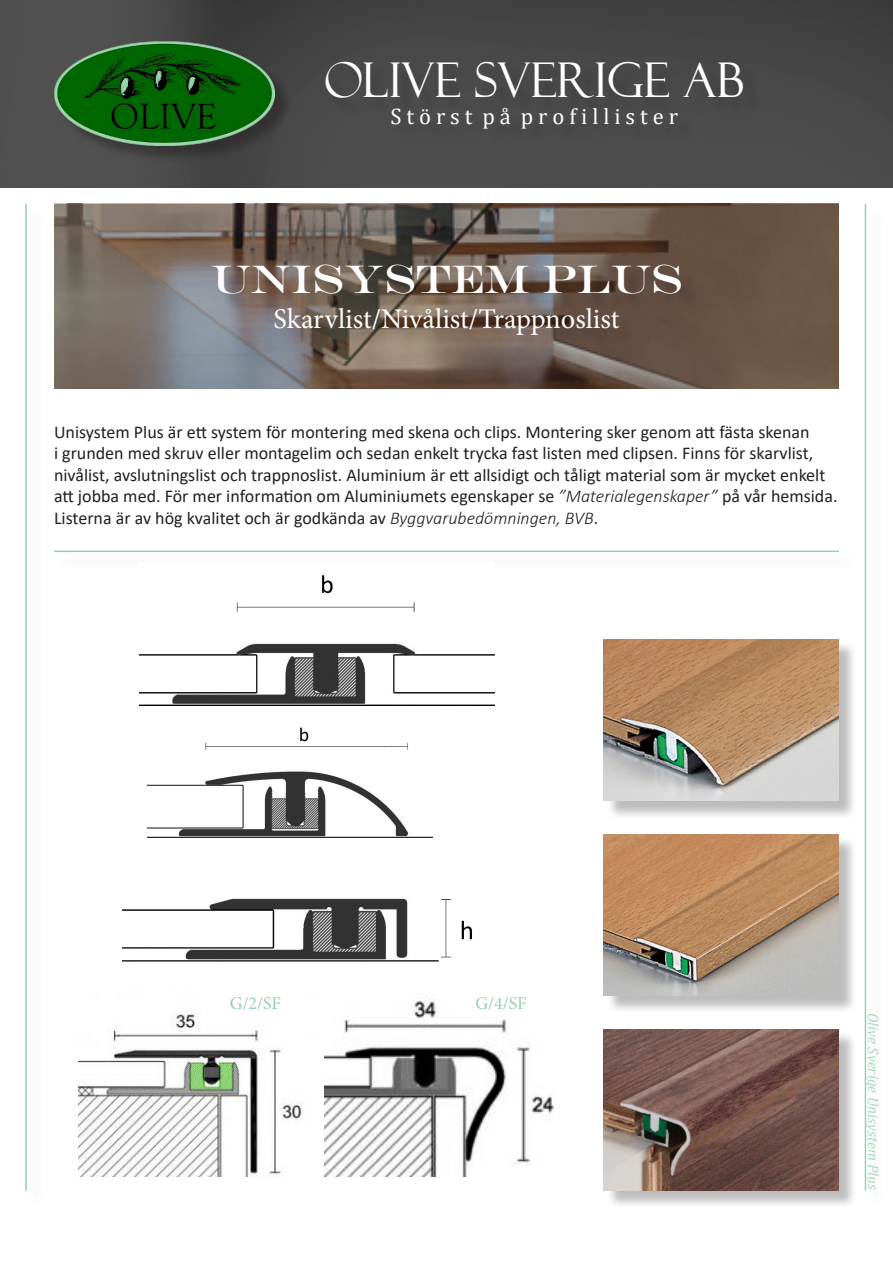
<style>
.page{position:relative;width:893px;height:1263px;background:#fff}
.page>*{position:absolute;margin:0;border:0;box-sizing:border-box;transform-origin:0 0}
.t1{font:48px "Felix Titling";color:#fff}
.t2{font:40.5px "Engravers";color:#fff}
.t3{font:28.5px "Minion Pro";letter-spacing:-.005em;color:#fff}
.t4{font:22.5px "Cambria";color:#fff}
.t5{font:18px/21.6px "Calibri";color:#231f20}
.t6{font:18px "Minion Pro";color:#97d0ae}
.t7{font:italic 15px "Cambria";color:#add9bd}
.s1{font-weight:300;font-style:italic}
</style>
<div class="page">
<img style="left:0;top:0;width:893px;height:187px">
<div style="left:328px;top:64px;width:433px;height:83px;background:#4a4a4a"></div>
<div style="left:56px;top:44px;width:237px;height:120px;background:#231f20;opacity:.5"></div>
<img style="left:54px;top:42px;width:220px;height:103px">
<svg style="left:54px;top:204px;width:785px;height:185px;background:#706157"></svg>
<div style="left:216px;top:267px;width:483px;height:86px;background:#231f20;opacity:.3"></div>
<hr style="left:54px;top:551px;width:785px;height:1px;background:#97d0ae">
<hr style="left:865px;top:204px;width:1px;height:987px;background:#97d0ae">
<hr style="left:25px;top:204px;width:2px;height:987px;background:#97d0ae">
<img style="left:139px;top:575px;width:355px;height:131px">
<img style="left:148px;top:727px;width:285px;height:111px">
<img style="left:122px;top:898px;width:350px;height:64px">
<img style="left:324px;top:999px;width:231px;height:178px">
<img style="left:79px;top:1013px;width:223px;height:164px">
<div style="left:606px;top:641px;width:252px;height:178px;background:#231f20;opacity:.3"></div>
<img style="left:604px;top:639px;width:235px;height:162px">
<div style="left:606px;top:836px;width:252px;height:178px;background:#231f20;opacity:.3"></div>
<img style="left:604px;top:834px;width:235px;height:162px">
<div style="left:606px;top:1031px;width:252px;height:178px;background:#231f20;opacity:.3"></div>
<img style="left:604px;top:1029px;width:235px;height:162px">
<p class="t1" style="left:324px;top:53px;width:422px">OLIVE SVERIGE AB</p>
<p class="t4" style="left:390px;top:103px;width:289px">S t ö r s t p å p r o f i l l i s t e r</p>
<p class="t2" style="left:210px;top:255px;width:474px">UNISYSTEM PLUS</p>
<p class="t3" style="left:274px;top:299px;width:347px">Skarvlist/Nivålist/Trappnoslist</p>
<p class="t5" style="left:54px;top:420px;width:785px">Unisystem Plus är ett system för montering med skena och clips. Montering sker genom att fästa skenan<br>i grunden med skruv eller montagelim och sedan enkelt trycka fast listen med clipsen. Finns för skarvlist, nivålist, avslutningslist och trappnoslist. Aluminium är ett allsidigt och tåligt material som är mycket enkelt att jobba med. För mer information om Aluminiumets egenskaper se <span class="s1">”Materialegenskaper”</span> på vår hemsida.<br>Listerna är av hög kvalitet och är godkända av <span class="s1">Byggvarubedömningen, BVB</span>.</p>
<p class="t6" style="left:230px;top:991px;width:53px">G/2/SF</p>
<p class="t6" style="left:475px;top:991px;width:53px">G/4/SF</p>
<p class="t7" style="left:884px;top:1013px;width:178px;rotate:90deg">Olive Sverige Unisystem Plus</p>
</div>
